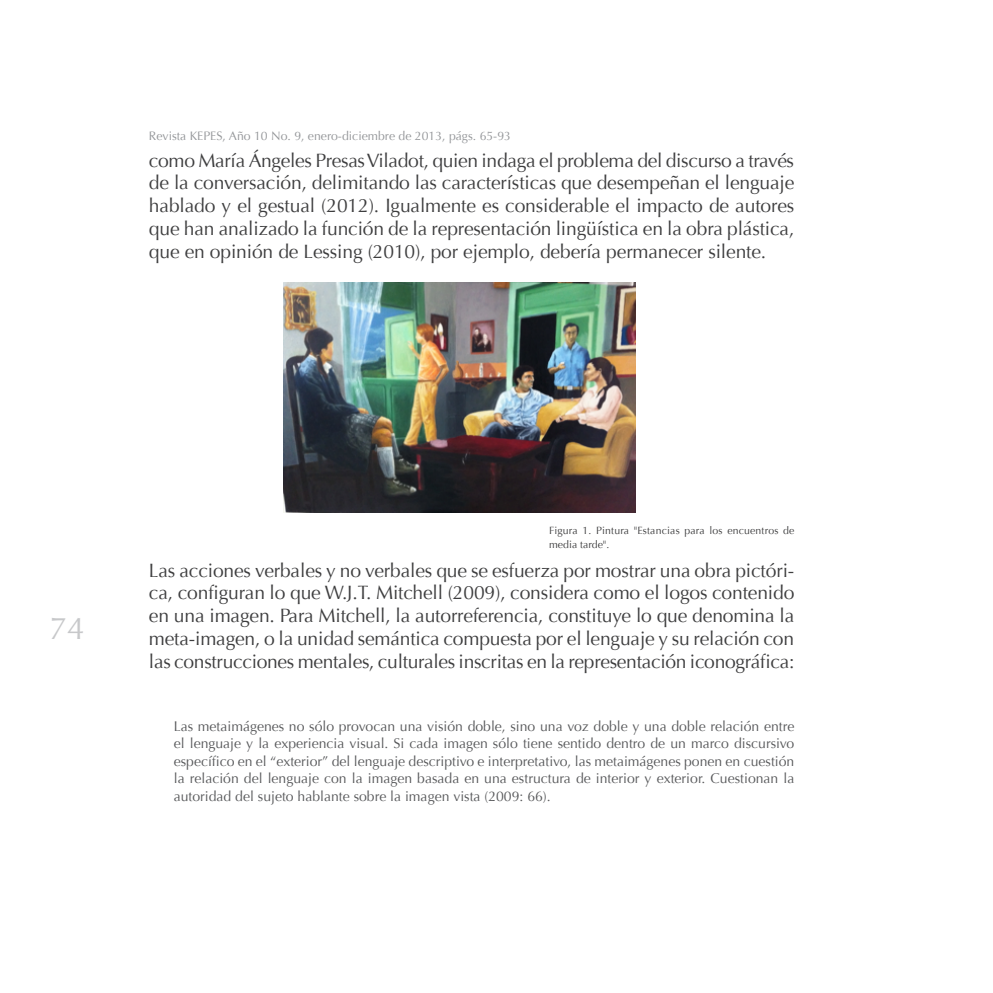
<style>
.page{position:relative;width:993px;height:993px;background:#fff}
.page>*{position:absolute;margin:0;border:0;box-sizing:border-box;transform-origin:0 0}
.t1{font:31.5px "Optima";color:#c7c8ca}
.CUERPO{font:19.25px/22.8px "Optima";letter-spacing:-.01em;color:#3e3e3f;text-align:justify}
.CITAS{font:14px/17.5px "Optima";color:#57585a;text-align:justify}
.t2{font:12.25px "Optima";color:#939598}
.GRAFICOS{font:10.5px/14px "Optima";letter-spacing:.015em;color:#3e3e3f}
</style>
<div class="page">
<img style="left:283px;top:282px;width:352px;height:230px">
<p class="t2" style="left:149px;top:129px;width:363px">Revista KEPES, Año 10 No. 9, enero-diciembre de 2013, págs. 65-93</p>
<p class="CUERPO" style="left:149px;top:149px;width:646px">como María Ángeles Presas Viladot, quien indaga el problema del discurso a través de la conversación, delimitando las características que desempeñan el lenguaje hablado y el gestual (2012). Igualmente es considerable el impacto de autores que han analizado la función de la representación lingüística en la obra plástica, que en opinión de Lessing (2010), por ejemplo, debería permanecer silente.</p>
<h1 class="t1" style="left:50px;top:609px;width:37px">74</h1>
<p class="GRAFICOS" style="left:549px;top:523px;width:247px">Figura 1. Pintura "Estancias para los encuentros de media tarde".</p>
<p class="CUERPO" style="left:149px;top:558px;width:646px">Las acciones verbales y no verbales que se esfuerza por mostrar una obra pictóri&shy;ca, configuran lo que W.J.T. Mitchell (2009), considera como el logos contenido en una imagen. Para Mitchell, la autorreferencia, constituye lo que denomina la meta-imagen, o la unidad semántica compuesta por el lenguaje y su relación con las construcciones mentales, culturales inscritas en la representación iconográfica:</p>
<p class="CITAS" style="left:174px;top:717px;width:622px">Las metaimágenes no sólo provocan una visión doble, sino una voz doble y una doble relación entre el lenguaje y la experiencia visual. Si cada imagen sólo tiene sentido dentro de un marco discursivo específico en el “exterior” del lenguaje descriptivo e interpretativo, las metaimágenes ponen en cuestión la relación del lenguaje con la imagen basada en una estructura de interior y exterior. Cuestionan la autoridad del sujeto hablante sobre la imagen vista (2009: 66).</p>
</div>
